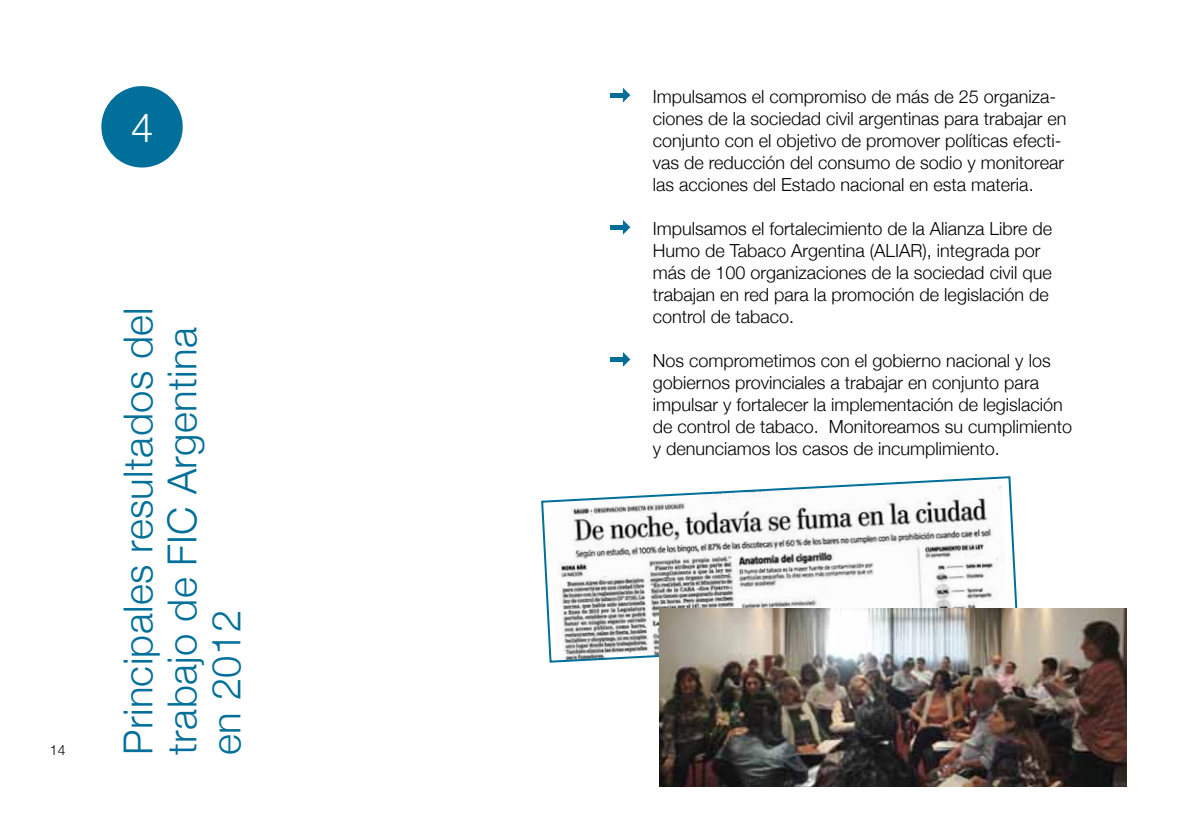
<style>
.page{position:relative;width:1191px;height:840px;background:#fff}
.page>*{position:absolute;margin:0;border:0;box-sizing:border-box;transform-origin:0 0}
.t1{font:300 40px/44px "Helvetica Neue";letter-spacing:.01em;color:#006f9a}
.t2{font:300 40px "Helvetica Neue";color:#fff}
.t3{font:300 18px/22px "Helvetica Neue";color:#000}
.t4{font:300 14px "Helvetica Neue";color:#000}
</style>
<div class="page">
<div style="left:101px;top:86px;width:82px;height:81px;background:#006f9a;border-radius:50%"></div>
<hr style="left:609px;top:93px;width:15px;height:4px;background:#006e98">
<svg style="left:623px;top:88px;width:7px;height:14px"></svg>
<hr style="left:609px;top:225px;width:15px;height:4px;background:#006e98">
<svg style="left:623px;top:220px;width:7px;height:14px"></svg>
<hr style="left:609px;top:357px;width:15px;height:4px;background:#006e98">
<svg style="left:623px;top:352px;width:7px;height:14px"></svg>
<svg style="left:541px;top:476px;width:477px;height:187px"></svg>
<img style="left:659px;top:608px;width:467px;height:177px">
<h1 class="t2" style="left:131px;top:95px;width:24px">4</h1>
<p class="t4" style="left:50px;top:738px;width:17px">14</p>
<h1 class="t1" style="left:114px;top:754px;width:449px;rotate:-90deg">Principales resultados del trabajo de FIC Argentina en 2012</h1>
<p class="t3" style="left:652px;top:84px;width:415px">Impulsamos el compromiso de más de 25 organiza&shy;ciones de la sociedad civil argentinas para trabajar en conjunto con el objetivo de promover políticas efecti&shy;vas de reducción del consumo de sodio y monitorear las acciones del Estado nacional en esta materia.</p>
<p class="t3" style="left:652px;top:216px;width:401px">Impulsamos el fortalecimiento de la Alianza Libre de Humo de Tabaco Argentina (ALIAR), integrada por más de 100 organizaciones de la sociedad civil que trabajan en red para la promoción de legislación de control de tabaco.</p>
<p class="t3" style="left:652px;top:348px;width:421px">Nos comprometimos con el gobierno nacional y los gobiernos provinciales a trabajar en conjunto para impulsar y fortalecer la implementación de legislación de control de tabaco. Monitoreamos su cumplimiento y denunciamos los casos de incumplimiento.</p>
</div>
